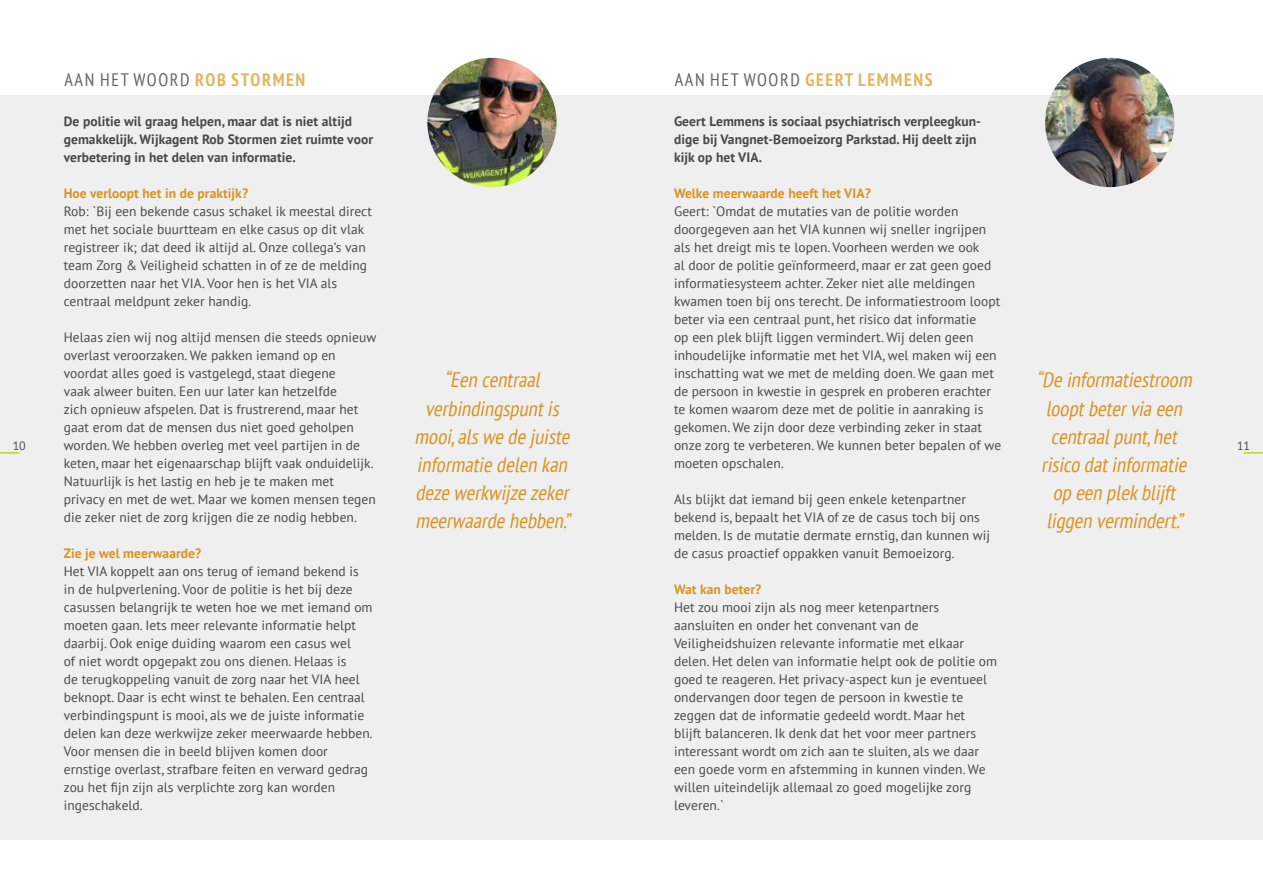
<style>
.page{position:relative;width:1263px;height:893px;background:#fff}
.page>*{position:absolute;margin:0;border:0;box-sizing:border-box;transform-origin:0 0}
.t1{font:italic condensed 21px/28.2px "PT Sans";color:#d89423;text-align:center}
.t2{font:700 condensed 18px "PT Sans";letter-spacing:.09em;color:#e4b461}
.t3{font:condensed 18px "PT Sans";letter-spacing:.09em;color:#636363}
.t4{font:13.5px/18px "PT Sans";letter-spacing:.005em;color:#484848}
.t5{font:700 13.5px/18px "PT Sans";letter-spacing:.005em;color:#484848}
.t6{font:700 13.5px "PT Sans";letter-spacing:.005em;color:#d89423}
.t7{font:12px "PT Sans";color:#484848}
.s1{font-weight:700;color:#e4b461}
.s2{font-weight:400;color:#636363}
</style>
<div class="page">
<div style="left:0;top:96px;width:1263px;height:744px;background:#efefef"></div>
<hr style="left:0;top:452px;width:20px;height:2px;background:#bdd732">
<img style="left:427px;top:58px;width:130px;height:129px;border-radius:65px">
<img style="left:1045px;top:58px;width:129px;height:129px;border-radius:65px">
<hr style="left:1243px;top:452px;width:20px;height:2px;background:#bdd732">
<p class="t7" style="left:13px;top:438px;width:14px">10</p>
<p class="t3" style="left:64px;top:68px;width:242px">AAN HET WOORD <span class="s1">ROB STORMEN</span></p>
<p class="t2" style="left:675px;top:67px;width:259px"><span class="s2">AAN HET WOORD</span> GEERT LEMMENS</p>
<p class="t5" style="left:64px;top:112px;width:311px">De politie wil graag helpen, maar dat is niet altijd gemakkelijk. Wijkagent Rob Stormen ziet ruimte voor verbetering in het delen van informatie.</p>
<p class="t6" style="left:64px;top:184px;width:186px">Hoe verloopt het in de praktijk?</p>
<p class="t4" style="left:64px;top:202px;width:310px">Rob: `Bij een bekende casus schakel ik meestal direct met het sociale buurtteam en elke casus op dit vlak registreer ik; dat deed ik altijd al. Onze collega’s van team Zorg &amp; Veiligheid schatten in of ze de melding doorzetten naar het VIA. Voor hen is het VIA als centraal meldpunt zeker handig.</p>
<p class="t4" style="left:64px;top:328px;width:314px">Helaas zien wij nog altijd mensen die steeds opnieuw overlast veroorzaken. We pakken iemand op en voordat alles goed is vastgelegd, staat diegene<br>vaak alweer buiten. Een uur later kan hetzelfde<br>zich opnieuw afspelen. Dat is frustrerend, maar het gaat erom dat de mensen dus niet goed geholpen worden. We hebben overleg met veel partijen in de keten, maar het eigenaarschap blijft vaak onduidelijk.<br>Natuurlijk is het lastig en heb je te maken met privacy en met de wet. Maar we komen mensen tegen die zeker niet de zorg krijgen die ze nodig hebben.</p>
<p class="t6" style="left:64px;top:544px;width:139px">Zie je wel meerwaarde?</p>
<p class="t4" style="left:64px;top:562px;width:311px">Het VIA koppelt aan ons terug of iemand bekend is in de hulpverlening. Voor de politie is het bij deze casussen belangrijk te weten hoe we met iemand om moeten gaan. Iets meer relevante informatie helpt daarbij. Ook enige duiding waarom een casus wel<br>of niet wordt opgepakt zou ons dienen. Helaas is<br>de terugkoppeling vanuit de zorg naar het VIA heel beknopt. Daar is echt winst te behalen. Een centraal verbindingspunt is mooi, als we de juiste informatie delen kan deze werkwijze zeker meerwaarde hebben.<br>Voor mensen die in beeld blijven komen door ernstige overlast, strafbare feiten en verward gedrag zou het fijn zijn als verplichte zorg kan worden ingeschakeld.</p>
<p class="t5" style="left:674px;top:112px;width:308px">Geert Lemmens is sociaal psychiatrisch verpleegkun&shy;dige bij Vangnet-Bemoeizorg Parkstad. Hij deelt zijn kijk op het VIA.</p>
<p class="t6" style="left:674px;top:184px;width:198px">Welke meerwaarde heeft het VIA?</p>
<p class="t4" style="left:674px;top:202px;width:329px">Geert: `Omdat de mutaties van de politie worden doorgegeven aan het VIA kunnen wij sneller ingrijpen als het dreigt mis te lopen. Voorheen werden we ook<br>al door de politie geïnformeerd, maar er zat geen goed informatiesysteem achter. Zeker niet alle meldingen kwamen toen bij ons terecht. De informatiestroom loopt beter via een centraal punt, het risico dat informatie<br>op een plek blijft liggen vermindert. Wij delen geen inhoudelijke informatie met het VIA, wel maken wij een inschatting wat we met de melding doen. We gaan met de persoon in kwestie in gesprek en proberen erachter te komen waarom deze met de politie in aanraking is gekomen. We zijn door deze verbinding zeker in staat onze zorg te verbeteren. We kunnen beter bepalen of we moeten opschalen.</p>
<p class="t4" style="left:674px;top:490px;width:318px">Als blijkt dat iemand bij geen enkele ketenpartner bekend is, bepaalt het VIA of ze de casus toch bij ons melden. Is de mutatie dermate ernstig, dan kunnen wij de casus proactief oppakken vanuit Bemoeizorg.</p>
<p class="t6" style="left:674px;top:580px;width:89px">Wat kan beter?</p>
<p class="t4" style="left:674px;top:598px;width:325px">Het zou mooi zijn als nog meer ketenpartners aansluiten en onder het convenant van de Veiligheidshuizen relevante informatie met elkaar delen. Het delen van informatie helpt ook de politie om goed te reageren. Het privacy-aspect kun je eventueel ondervangen door tegen de persoon in kwestie te zeggen dat de informatie gedeeld wordt. Maar het<br>blijft balanceren. Ik denk dat het voor meer partners interessant wordt om zich aan te sluiten, als we daar een goede vorm en afstemming in kunnen vinden. We willen uiteindelijk allemaal zo goed mogelijke zorg leveren.`</p>
<p class="t1" style="left:415px;top:365px;width:162px">“Een centraal verbindingspuntis mooi,alswe de juiste informatie delen kan deze werkwijze zeker meerwaarde hebben.”</p>
<p class="t1" style="left:1036px;top:365px;width:162px">“De informatiestroom looptbeterviaeen centraalpunt,het risico datinformatie op een plekblijft liggen vermindert.”</p>
<p class="t7" style="left:1237px;top:438px;width:14px">11</p>
</div>
